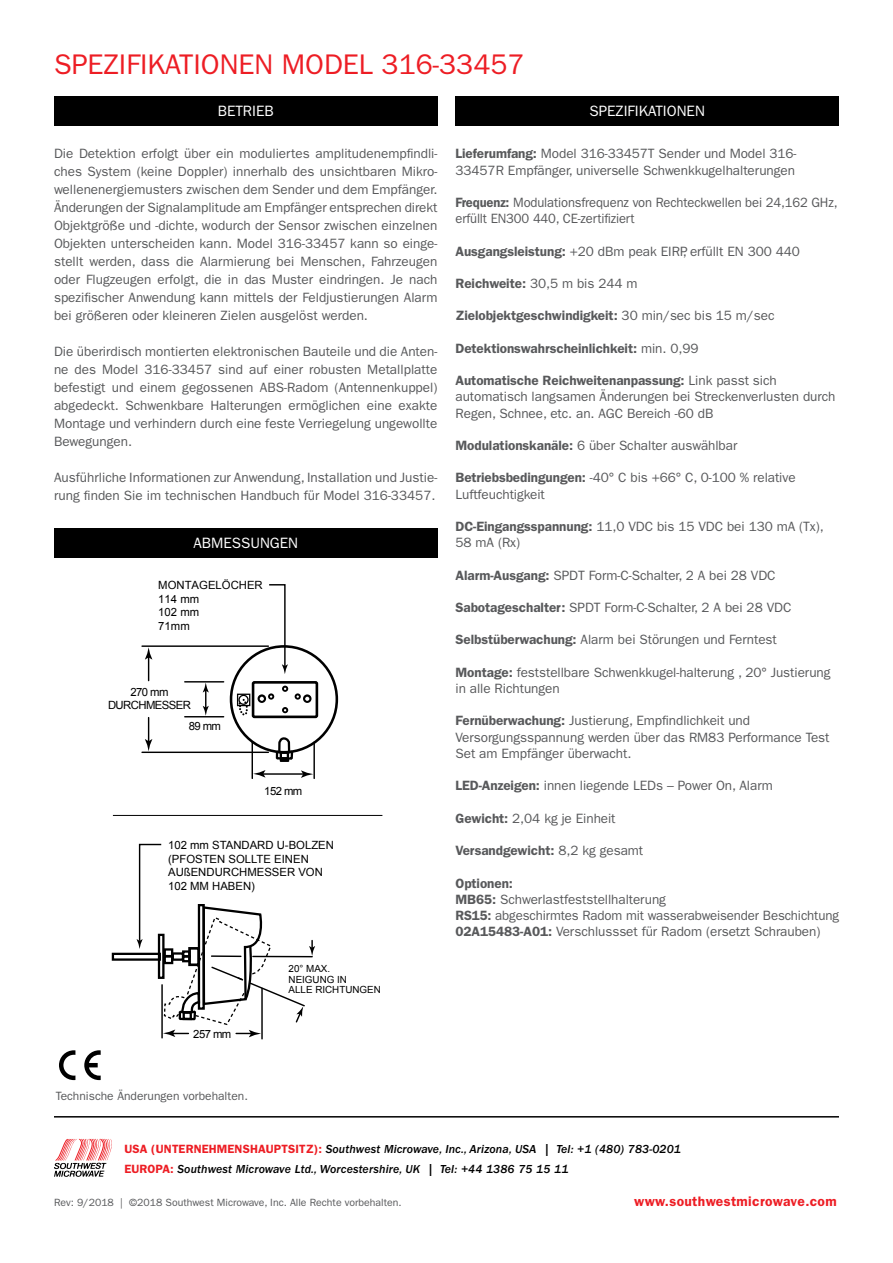
<style>
.page{position:relative;width:893px;height:1263px;background:#fff}
.page>*{position:absolute;margin:0;border:0;box-sizing:border-box;transform-origin:0 0}
.t1{font:28.5px "ITC Franklin Gothic Std";color:#ed1d24}
.t2{font:15px "ITC Franklin Gothic Std";color:#fff}
.t3{font:600 13.8px "ITC Franklin Gothic Std";letter-spacing:.025em;color:#ed1d24}
.t4{font:13.5px/18px "ITC Franklin Gothic Std";letter-spacing:-.005em;color:#58595b}
.t5{font:600 13.5px "ITC Franklin Gothic Std";letter-spacing:-.005em;color:#58595b}
.t6{font:13.5px/16.2px "ITC Franklin Gothic Std";letter-spacing:-.005em;color:#58595b;scale:.96 1}
.t7{font:12px/19.5px "ITC Franklin Gothic Std Med It";letter-spacing:.01em;color:#000}
.t8{font:12px "ITC Franklin Gothic Std";color:#58595b}
.t9{font:11.25px/13.6px "Arial";color:#000}
.t10{font:11.25px/13.6px "Arial";letter-spacing:-.05em;color:#000;text-align:center}
.t11{font:10.5px "ITC Franklin Gothic Std";color:#58595b}
.t12{font:9.9px/10.5px "Arial";color:#000}
.s1{font-weight:600}
.s2{font-weight:400}
.s3{font-family:"ITC Franklin Gothic Std";font-weight:600;color:#ed1d24}
</style>
<div class="page">
<div style="left:455px;top:96px;width:384px;height:30px;background:#000"></div>
<div style="left:54px;top:528px;width:383px;height:30px;background:#000"></div>
<div style="left:54px;top:96px;width:383px;height:30px;background:#000"></div>
<div style="left:252px;top:681px;width:66px;height:37px;border:3px solid #000"></div>
<div style="left:112px;top:953px;width:49px;height:8px;border:2px solid #000"></div>
<svg style="left:137px;top:584px;width:178px;height:456px"></svg>
<hr style="left:113px;top:815px;width:269px;height:1px;background:#000">
<svg style="left:84px;top:1050px;width:17px;height:30px"></svg>
<svg style="left:59px;top:1050px;width:16px;height:30px"></svg>
<hr style="left:54px;top:1116px;width:785px;height:1px;background:#000">
<svg style="left:54px;top:1139px;width:58px;height:38px"></svg>
<h1 class="t1" style="left:54px;top:48px;width:472px">SPEZIFIKATIONEN MODEL 316-33457</h1>
<p class="t2" style="left:218px;top:102px;width:58px">BETRIEB</p>
<p class="t2" style="left:589px;top:102px;width:117px">SPEZIFIKATIONEN</p>
<p class="t4" style="left:54px;top:145px;width:385px;text-align:justify">Die Detektion erfolgt über ein moduliertes amplitudenempfindli&shy;ches System (keine Doppler) innerhalb des unsichtbaren Mikro&shy;wellenenergiemusters zwischen dem Sender und dem Empfänger.<br>Änderungen der Signalamplitude am Empfänger entsprechen direkt Objektgröße und -dichte, wodurch der Sensor zwischen einzelnen Objekten unterscheiden kann. Model 316-33457 kann so einge&shy;stellt werden, dass die Alarmierung bei Menschen, Fahrzeugen oder Flugzeugen erfolgt, die in das Muster eindringen. Je nach spezifischer Anwendung kann mittels der Feldjustierungen Alarm bei größeren oder kleineren Zielen ausgelöst werden.</p>
<p class="t4" style="left:54px;top:343px;width:385px;text-align:justify">Die überirdisch montierten elektronischen Bauteile und die Anten&shy;ne des Model 316-33457 sind auf einer robusten Metallplatte befestigt und einem gegossenen ABS-Radom (Antennenkuppel) abgedeckt. Schwenkbare Halterungen ermöglichen eine exakte Montage und verhindern durch eine feste Verriegelung ungewollte Bewegungen.</p>
<p class="t4" style="left:54px;top:469px;width:385px">Ausführliche Informationen zur Anwendung, Installation und Justie&shy;rung finden Sie im technischen Handbuch für Model 316-33457.</p>
<p class="t2" style="left:193px;top:535px;width:106px">ABMESSUNGEN</p>
<p class="t9" style="left:158px;top:579px;width:106px">MONTAGELÖCHER<br>114 mm<br>102 mm<br>71mm</p>
<p class="t10" style="left:108px;top:685px;width:85px">270 mm<br>DURCHMESSER</p>
<p class="t9" style="left:189px;top:720px;width:34px">89 mm</p>
<p class="t9" style="left:264px;top:784px;width:40px">152 mm</p>
<p class="t9" style="left:168px;top:838px;width:167px">102 mm STANDARD U-BOLZEN (PFOSTEN SOLLTE EINEN<br>AUßENDURCHMESSER VON<br>102 MM HABEN)</p>
<p class="t9" style="left:193px;top:1027px;width:40px">257 mm</p>
<p class="t12" style="left:289px;top:963px;width:94px">20° MAX.<br>NEIGUNG IN<br>ALLE RICHTUNGEN</p>
<p class="t4" style="left:455px;top:146px;width:343px;line-height:16.2px"><span class="s1">Lieferumfang:</span> Model 316-33457T Sender und Model 316-<br>33457R Empfänger, universelle Schwenkkugelhalterungen</p>
<p class="t6" style="left:455px;top:194px;width:399px"><span class="s1">Frequenz:</span> Modulationsfrequenz von Rechteckwellen bei 24,162 GHz, erfüllt EN300 440, CE-zertifiziert</p>
<p class="t4" style="left:455px;top:242px;width:346px"><span class="s1">Ausgangsleistung:</span> +20 dBm peak EIRP, erfüllt EN 300 440</p>
<p class="t4" style="left:455px;top:275px;width:184px"><span class="s1">Reichweite:</span> 30,5 m bis 244 m</p>
<p class="t5" style="left:455px;top:308px;width:321px">Zielobjektgeschwindigkeit: <span class="s2">30 min/sec bis 15 m/sec</span></p>
<p class="t5" style="left:455px;top:340px;width:245px">Detektionswahrscheinlichkeit: <span class="s2">min. 0,99</span></p>
<p class="t4" style="left:455px;top:373px;width:381px;line-height:16.2px"><span class="s1">Automatische Reichweitenanpassung:</span> Link passt sich automatisch langsamen Änderungen bei Streckenverlusten durch<br>Regen, Schnee, etc. an. AGC Bereich -60 dB</p>
<p class="t4" style="left:455px;top:437px;width:283px"><span class="s1">Modulationskanäle:</span> 6 über Schalter auswählbar</p>
<p class="t4" style="left:455px;top:470px;width:342px;line-height:16.2px"><span class="s1">Betriebsbedingungen:</span> -40° C bis +66° C, 0-100 % relative<br>Luftfeuchtigkeit</p>
<p class="t4" style="left:455px;top:518px;width:370px;line-height:16.2px"><span class="s1">DC-Eingangsspannung:</span> 11,0 VDC bis 15 VDC bei 130 mA (Tx),<br>58 mA (Rx)</p>
<p class="t4" style="left:455px;top:566px;width:322px"><span class="s1">Alarm-Ausgang:</span> SPDT Form-C-Schalter, 2 A bei 28 VDC</p>
<p class="t4" style="left:455px;top:599px;width:337px"><span class="s1">Sabotageschalter:</span> SPDT Form-C-Schalter, 2 A bei 28 VDC</p>
<p class="t4" style="left:455px;top:631px;width:323px"><span class="s1">Selbstüberwachung:</span> Alarm bei Störungen und Ferntest</p>
<p class="t4" style="left:455px;top:664px;width:377px;line-height:16.2px"><span class="s1">Montage:</span> feststellbare Schwenkkugel-halterung , 20° Justierung in alle Richtungen</p>
<p class="t4" style="left:455px;top:713px;width:376px;line-height:16.2px"><span class="s1">Fernüberwachung:</span> Justierung, Empfindlichkeit und<br>Versorgungsspannung werden über das RM83 Performance Test<br>Set am Empfänger überwacht.</p>
<p class="t4" style="left:455px;top:777px;width:319px"><span class="s1">LED-Anzeigen:</span> innen liegende LEDs – Power On, Alarm</p>
<p class="t4" style="left:455px;top:809px;width:162px"><span class="s1">Gewicht:</span> 2,04 kg je Einheit</p>
<p class="t5" style="left:455px;top:842px;width:189px">Versandgewicht: <span class="s2">8,2 kg gesamt</span></p>
<p class="t4" style="left:455px;top:875px;width:385px;line-height:16.2px"><span class="s1">Optionen:<br>MB65:</span> Schwerlastfeststellhalterung<br><span class="s1">RS15:</span> abgeschirmtes Radom mit wasserabweisender Beschichtung <span class="s1">02A15483-A01:</span> Verschlussset für Radom (ersetzt Schrauben)</p>
<p class="t8" style="left:56px;top:1089px;width:193px">Technische Änderungen vorbehalten.</p>
<p class="t7" style="left:124px;top:1139px;width:558px"><span class="s3">USA (UNTERNEHMENSHAUPTSITZ):</span> Southwest Microwave, Inc., Arizona, USA | Tel: +1 (480) 783-0201<br><span class="s3">EUROPA:</span> Southwest Microwave Ltd., Worcestershire, UK | Tel: +44 1386 75 15 11</p>
<p class="t11" style="left:54px;top:1196px;width:349px">Rev: 9/2018 | ©2018 Southwest Microwave, Inc. Alle Rechte vorbehalten.</p>
<p class="t3" style="left:634px;top:1193px;width:204px">www.southwestmicrowave.com</p>
</div>
